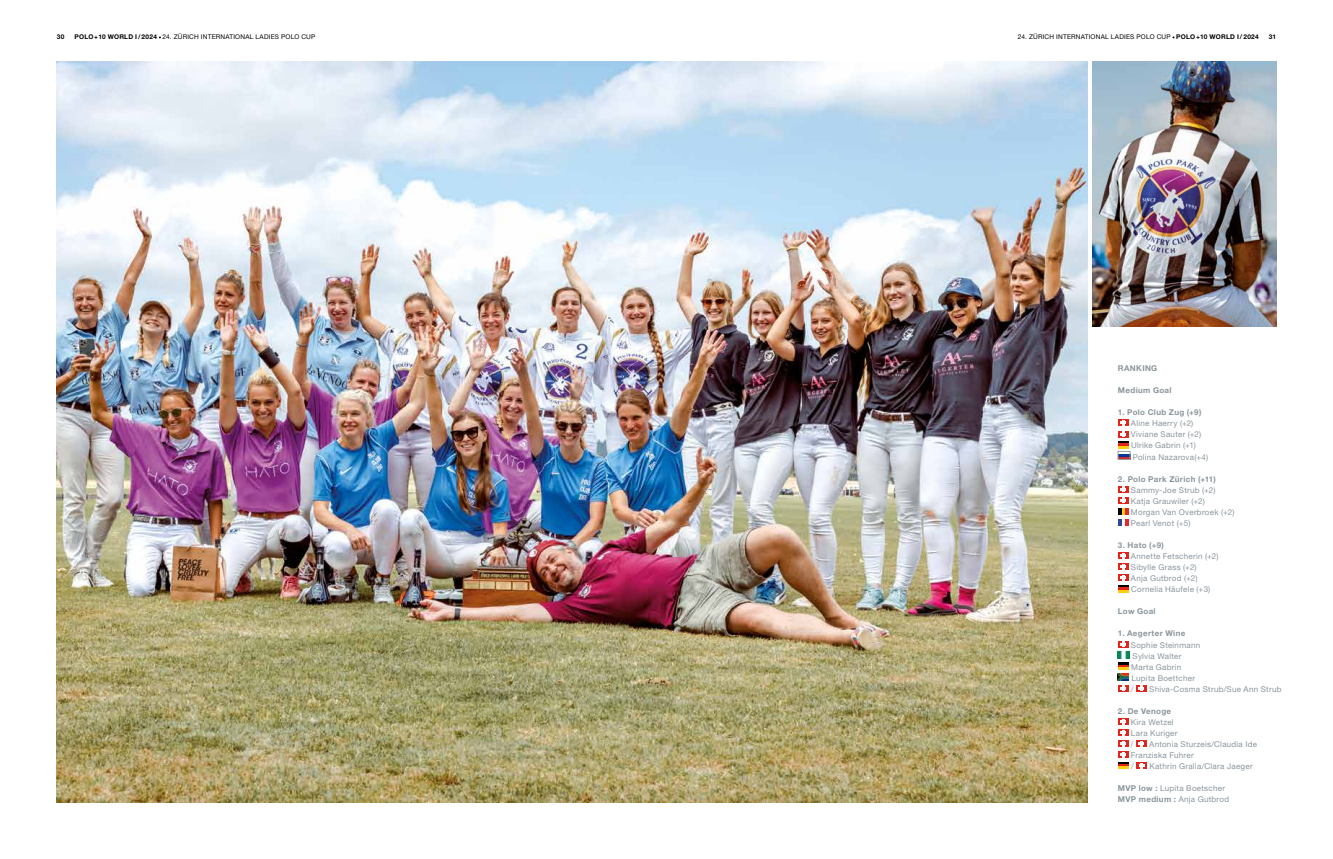
<style>
.page{position:relative;width:1333px;height:859px;background:#fff}
.page>*{position:absolute;margin:0;border:0;box-sizing:border-box;transform-origin:0 0}
.t1{font:8px/11.1px "Helvetica Neue LT Pro";letter-spacing:.035em;color:#8a959c}
.t2{font:700 8px "Helvetica Neue LT Pro";letter-spacing:.04em;color:#8a959c}
.t3{font:6.5px "Helvetica Neue LT Pro";letter-spacing:.035em;color:#000}
.s1{font-weight:700}
</style>
<div class="page">
<img style="left:56px;top:62px;width:1031px;height:740px">
<img style="left:1092px;top:62px;width:184px;height:265px">
<svg style="left:1118px;top:420px;width:11px;height:37px"></svg>
<div style="left:1117px;top:451px;width:13px;height:8px;border:1px solid #9d9d9c"></div>
<svg style="left:1118px;top:486px;width:10px;height:7px"></svg>
<svg style="left:1120px;top:487px;width:5px;height:5px"></svg>
<svg style="left:1118px;top:498px;width:10px;height:28px"></svg>
<svg style="left:1118px;top:552px;width:10px;height:7px"></svg>
<svg style="left:1120px;top:553px;width:5px;height:5px"></svg>
<svg style="left:1118px;top:563px;width:10px;height:7px"></svg>
<svg style="left:1120px;top:564px;width:5px;height:5px"></svg>
<div style="left:1117px;top:574px;width:11px;height:7px;background:#e5251d"></div>
<svg style="left:1117px;top:575px;width:11px;height:17px"></svg>
<div style="left:1117px;top:685px;width:11px;height:7px;background:#e5251d"></div>
<svg style="left:1117px;top:641px;width:12px;height:50px"></svg>
<div style="left:1136px;top:685px;width:10px;height:7px;background:#e5251d"></div>
<svg style="left:1138px;top:686px;width:6px;height:5px"></svg>
<svg style="left:1118px;top:718px;width:10px;height:7px"></svg>
<svg style="left:1120px;top:719px;width:5px;height:5px"></svg>
<svg style="left:1118px;top:729px;width:10px;height:7px"></svg>
<svg style="left:1120px;top:730px;width:5px;height:5px"></svg>
<svg style="left:1118px;top:740px;width:10px;height:7px"></svg>
<svg style="left:1120px;top:741px;width:5px;height:5px"></svg>
<div style="left:1136px;top:740px;width:10px;height:7px;background:#e5251d"></div>
<svg style="left:1138px;top:741px;width:6px;height:5px"></svg>
<div style="left:1117px;top:751px;width:11px;height:7px;background:#e5251d"></div>
<svg style="left:1117px;top:752px;width:11px;height:17px"></svg>
<svg style="left:1136px;top:762px;width:10px;height:7px"></svg>
<svg style="left:1138px;top:763px;width:6px;height:5px"></svg>
<p class="t3" style="left:57px;top:33px;width:260px"><span class="s1">30 POLO+10 WORLD I/ 2024</span> 24. ZÜRICH INTERNATIONAL LADIES POLO CUP</p>
<p class="t3" style="left:1017px;top:33px;width:260px">24. ZÜRICH INTERNATIONAL LADIES POLO CUP <span class="s1">POLO+10 WORLD I/ 2024 31</span></p>
<p class="t2" style="left:1117px;top:363px;width:41px">RANKING</p>
<p class="t2" style="left:1117px;top:385px;width:55px">Medium Goal</p>
<p class="t2" style="left:1117px;top:407px;width:85px">1. Polo Club Zug (+9)</p>
<p class="t1" style="left:1130px;top:418px;width:79px">Aline Haerry (+2)<br>Viviane Sauter (+2)<br>Ulrike Gabrin (+1)<br>Polina Nazarova(+4)</p>
<p class="t2" style="left:1117px;top:474px;width:99px">2. Polo Park Zürich (+11)</p>
<p class="t1" style="left:1130px;top:484px;width:105px">Sammy-Joe Strub (+2)<br>Katja Grauwiler (+2)<br>Morgan Van Overbroek (+2)<br>Pearl Venot (+5)</p>
<p class="t2" style="left:1117px;top:540px;width:47px">3. Hato (+9)</p>
<p class="t1" style="left:1130px;top:550px;width:89px">Annette Fetscherin (+2)<br>Sibylle Grass (+2)<br>Anja Gutbrod (+2)<br>Cornelia Häufele (+3)</p>
<p class="t2" style="left:1117px;top:606px;width:39px">Low Goal</p>
<p class="t2" style="left:1117px;top:629px;width:69px">1. Aegerter Wine</p>
<p class="t1" style="left:1130px;top:639px;width:71px">Sophie Steinmann<br>Sylvia Walter<br>Marta Gabrin<br>Lupita Boettcher<br>/</p>
<p class="t1" style="left:1149px;top:683px;width:134px">Shiva-Cosma Strub/Sue Ann Strub</p>
<p class="t2" style="left:1117px;top:706px;width:55px">2. De Venoge</p>
<p class="t1" style="left:1130px;top:716px;width:48px">Kira Wetzel<br>Lara Kuriger /</p>
<p class="t1" style="left:1130px;top:738px;width:128px;text-indent:18px">Antonia Sturzeis/Claudia Ide<br>Franziska Fuhrer<br>/</p>
<p class="t1" style="left:1149px;top:760px;width:105px">Kathrin Gralla/Clara Jaeger</p>
<p class="t1" style="left:1117px;top:783px;width:113px"><span class="s1">MVP low :</span> Lupita Boetscher<br><span class="s1">MVP medium :</span> Anja Gutbrod</p>
</div>
